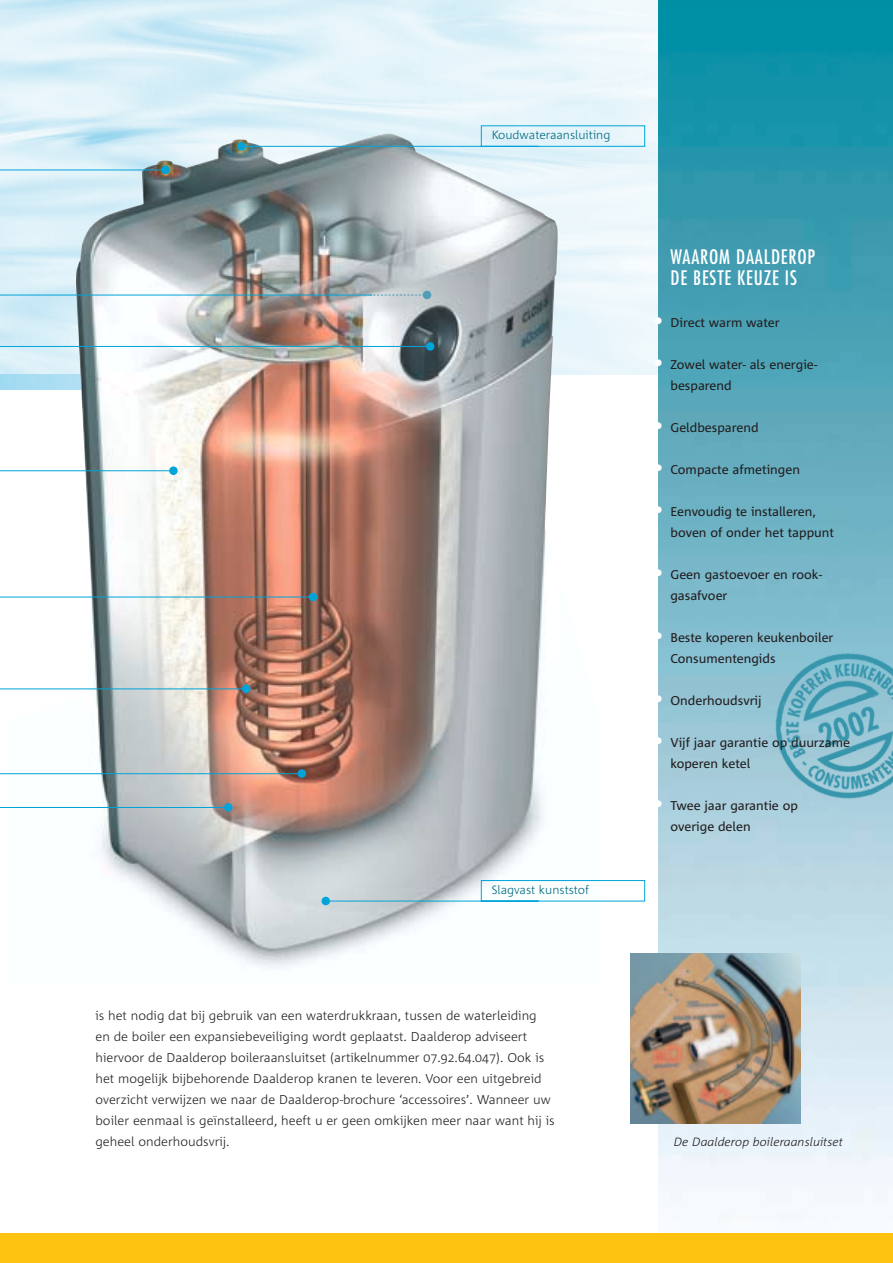
<style>
.page{position:relative;width:893px;height:1263px;background:#fff}
.page>*{position:absolute;margin:0;border:0;box-sizing:border-box;transform-origin:0 0}
.t1{font:condensed 19.5px/21px "Futura";letter-spacing:.04em;color:#fff}
.t2{font:12.75px/21px "Agrofont Mager";color:#231f20}
.t3{font:12.75px/21px "Agrofont Normaal";color:#231f20}
.t4{font:12px "Agrofont Mager";color:#00677f}
.t5{font:12px "Agrofont Mager Cursief";color:#231f20}
.s1{font-size:18px;color:#fff}
</style>
<div class="page">
<img style="left:658px;top:0;width:234px;height:1218px">
<img style="left:7px;top:133px;width:594px;height:836px">
<div style="left:0;top:1233px;width:892px;height:30px;background:#fec210"></div>
<hr style="left:0;top:170px;width:165px;height:1px;background:#00a4d9">
<div style="left:161px;top:166px;width:9px;height:8px;background:#00a4d9;border-radius:50%"></div>
<hr style="left:0;top:470px;width:173px;height:1px;background:#00a4d9">
<div style="left:169px;top:466px;width:9px;height:9px;background:#00a4d9;border-radius:50%"></div>
<hr style="left:0;top:807px;width:227px;height:1px;background:#00a4d9">
<div style="left:224px;top:803px;width:8px;height:9px;background:#00a4d9;border-radius:50%"></div>
<svg style="left:326px;top:880px;width:319px;height:22px"></svg>
<div style="left:321px;top:897px;width:9px;height:8px;background:#00a4d9;border-radius:50%"></div>
<svg style="left:241px;top:125px;width:404px;height:22px;background:#cce6f0"></svg>
<div style="left:237px;top:142px;width:9px;height:9px;background:#00a4d9;border-radius:50%"></div>
<img style="left:630px;top:953px;width:170px;height:170px">
<div style="left:423px;top:291px;width:8px;height:8px;background:#509cb9;border-radius:50%"></div>
<hr style="left:0;top:773px;width:300px;height:1px;background:#00a4d9">
<div style="left:297px;top:769px;width:9px;height:9px;background:#00a4d9;border-radius:50%"></div>
<hr style="left:0;top:689px;width:246px;height:1px;background:#00a4d9">
<div style="left:242px;top:685px;width:8px;height:8px;background:#00a4d9;border-radius:50%"></div>
<hr style="left:0;top:597px;width:312px;height:1px;background:#00a4d9">
<div style="left:309px;top:593px;width:8px;height:8px;background:#00a4d9;border-radius:50%"></div>
<hr style="left:0;top:295px;width:372px;height:1px;background:#00a4d9">
<hr style="left:0;top:346px;width:430px;height:1px;background:#00a4d9">
<div style="left:426px;top:342px;width:8px;height:9px;background:#00a4d9;border-radius:50%"></div>
<svg style="left:369px;top:295px;width:54px;height:1px"></svg>
<img style="left:752px;top:629px;width:140px;height:193px">
<p class="t4" style="left:491px;top:131px;width:120px">Koudwateraansluiting</p>
<p class="t4" style="left:491px;top:886px;width:99px">Slagvast kunststof</p>
<p class="t2" style="left:95px;top:1006px;width:460px">is het nodig dat bij gebruik van een waterdrukkraan, tussen de waterleiding<br>en de boiler een expansiebeveiliging wordt geplaatst. Daalderop adviseert hiervoor de Daalderop boileraansluitset (artikelnummer 07.92.64.047). Ook is het mogelijk bijbehorende Daalderop kranen te leveren. Voor een uitgebreid overzicht verwijzen we naar de Daalderop-brochure ‘accessoires’. Wanneer uw boiler eenmaal is geïnstalleerd, heeft u er geen omkijken meer naar want hij is geheel onderhoudsvrij.</p>
<h1 class="t1" style="left:670px;top:248px;width:146px">WAAROM DAALDEROP<br>DE BESTE KEUZE IS</h1>
<p class="t3" style="left:653px;top:313px;width:128px"><span class="s1">•</span> Direct warm water</p>
<p class="t3" style="left:670px;top:355px;width:149px;text-indent:-17px"><span class="s1">•</span> Zowel water- als energie&shy;besparend</p>
<p class="t3" style="left:653px;top:418px;width:107px"><span class="s1">•</span> Geldbesparend</p>
<p class="t3" style="left:653px;top:460px;width:148px"><span class="s1">•</span> Compacte afmetingen</p>
<p class="t3" style="left:670px;top:502px;width:165px;text-indent:-17px"><span class="s1">•</span> Eenvoudig te installeren, boven of onder het tappunt</p>
<p class="t3" style="left:670px;top:565px;width:153px;text-indent:-17px"><span class="s1">•</span> Geen gastoevoer en rook&shy;gasafvoer</p>
<p class="t3" style="left:670px;top:628px;width:164px;text-indent:-17px"><span class="s1">•</span> Beste koperen keukenboiler<br>Consumentengids</p>
<p class="t3" style="left:653px;top:691px;width:110px"><span class="s1">•</span> Onderhoudsvrij</p>
<p class="t3" style="left:670px;top:733px;width:181px;text-indent:-17px"><span class="s1">•</span> Vijf jaar garantie op duurzame koperen ketel</p>
<p class="t3" style="left:670px;top:796px;width:129px;text-indent:-17px"><span class="s1">•</span> Twee jaar garantie op overige delen</p>
<p class="t5" style="left:673px;top:1137px;width:171px">De Daalderop boileraansluitset</p>
</div>
